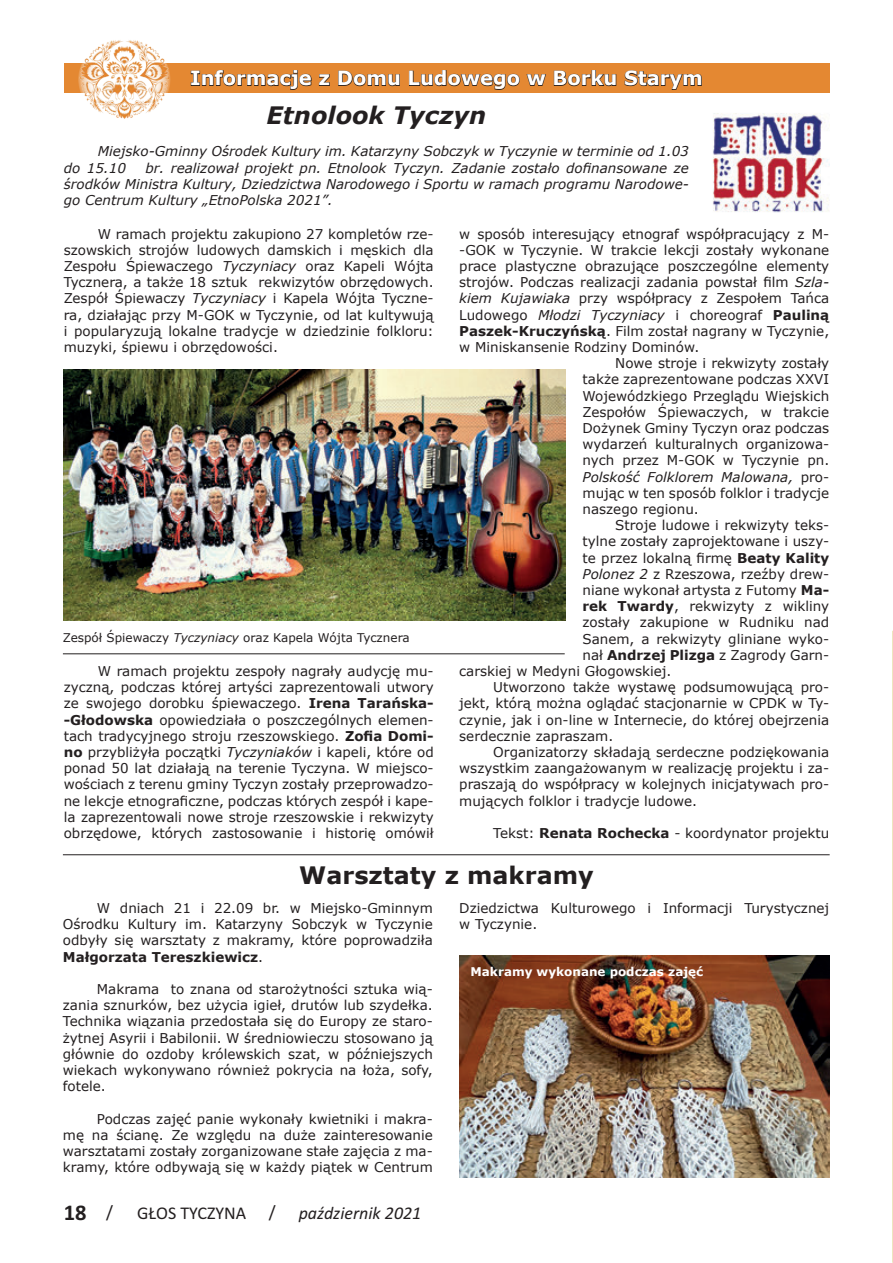
<style>
.page{position:relative;width:893px;height:1263px;background:#fff}
.page>*{position:absolute;margin:0;border:0;box-sizing:border-box;transform-origin:0 0}
.t1{font:700 24px "Verdana";color:#231f20}
.t2{font:italic 700 24px "Verdana";color:#231f20}
.t3{font:700 22.5px "Calibri";color:#231f20}
.t4{font:700 19.5px "Verdana";color:#fff}
.t5{font:italic 18px "Calibri";color:#231f20}
.t6{font:18px "Calibri";color:#231f20}
.t7{font:13.5px/16.2px "Verdana";color:#231f20;text-align:justify}
.t8{font:italic 13.5px/16.2px "Verdana";color:#231f20}
.t9{font:12px "Verdana";color:#231f20}
.t10{font:700 12px "Verdana";color:#fff}
.s1{font-style:italic}
.s2{font-weight:700}
.s3{font-weight:400;font-size:18px}
</style>
<div class="page">
<img style="left:64px;top:369px;width:501px;height:252px">
<img style="left:713px;top:113px;width:116px;height:100px">
<img style="left:459px;top:956px;width:370px;height:222px">
<div style="left:64px;top:64px;width:765px;height:29px;background:#e48832"></div>
<svg style="left:190px;top:70px;width:122px;height:20px"></svg>
<svg style="left:319px;top:74px;width:11px;height:12px"></svg>
<svg style="left:338px;top:70px;width:62px;height:16px"></svg>
<svg style="left:409px;top:70px;width:111px;height:20px"></svg>
<svg style="left:526px;top:74px;width:20px;height:12px"></svg>
<svg style="left:553px;top:70px;width:63px;height:16px"></svg>
<svg style="left:624px;top:70px;width:78px;height:20px"></svg>
<img style="left:80px;top:40px;width:89px;height:79px">
<hr style="left:63px;top:653px;width:502px;height:1px;background:#231f20">
<hr style="left:63px;top:854px;width:767px;height:1px;background:#231f20">
<svg style="left:892px;top:631px;width:1px;height:632px"></svg>
<p class="t4" style="left:190px;top:64px;width:514px">Informacje z Domu Ludowego w Borku Starym</p>
<p class="t2" style="left:267px;top:98px;width:221px">Etnolook Tyczyn</p>
<p class="t8" style="left:64px;top:143px;width:627px;text-indent:34px">Miejsko-Gminny Ośrodek Kultury im. Katarzyny Sobczyk w Tyczynie w terminie od 1.03 do 15.10</p>
<p class="t8" style="left:64px;top:159px;width:627px;text-align:justify;text-indent:82px">br. realizował projekt pn. Etnolook Tyczyn. Zadanie zostało dofinansowane ze środków Ministra Kultury, Dziedzictwa Narodowego i Sportu w ramach programu Narodowe&shy;go Centrum Kultury „EtnoPolska 2021”.</p>
<p class="t7" style="left:459px;top:225px;width:371px">w sposób interesujący etnograf współpracujący z M--GOK w Tyczynie. W trakcie lekcji zostały wykonane prace plastyczne obrazujące poszczególne elementy strojów. Podczas realizacji zadania powstał film <span class="s1">Szla&shy;kiem Kujawiaka</span> przy współpracy z Zespołem Tańca Ludowego <span class="s1">Młodzi Tyczyniacy</span> i choreograf <span class="s2">Pauliną Paszek-Kruczyńską</span>. Film został nagrany w Tyczynie, w Miniskansenie Rodziny Dominów.</p>
<p class="t7" style="left:582px;top:355px;width:248px;text-indent:33px">Nowe stroje i rekwizyty zostały także zaprezentowane podczas XXVI Wojewódzkiego Przeglądu Wiejskich Zespołów Śpiewaczych, w trakcie Dożynek Gminy Tyczyn oraz podczas wydarzeń kulturalnych organizowa&shy;nych przez M-GOK w Tyczynie pn.<br><span class="s1">Polskość Folklorem Malowana,</span> pro&shy;mując w ten sposób folklor i tradycje naszego regionu.</p>
<p class="t7" style="left:615px;top:517px;width:215px">Stroje ludowe i rekwizyty teks-</p>
<p class="t7" style="left:582px;top:533px;width:248px">tylne zostały zaprojektowane i uszy-</p>
<p class="t7" style="left:582px;top:549px;width:248px">te przez lokalną firmę <span class="s2">Beaty Kality</span></p>
<p class="t7" style="left:582px;top:566px;width:248px"><span class="s1">Polonez 2</span> z Rzeszowa, rzeźby drew-</p>
<p class="t7" style="left:582px;top:582px;width:248px">niane wykonał artysta z Futomy <span class="s2">Ma-</span></p>
<p class="t7" style="left:582px;top:598px;width:248px"><span class="s2">rek Twardy</span>, rekwizyty z wikliny</p>
<p class="t7" style="left:582px;top:614px;width:248px">zostały zakupione w Rudniku nad</p>
<p class="t7" style="left:582px;top:630px;width:248px">Sanem, a rekwizyty gliniane wyko-</p>
<p class="t7" style="left:582px;top:647px;width:248px">nał <span class="s2">Andrzej Plizga</span> z Zagrody Garn-</p>
<p class="t7" style="left:459px;top:663px;width:214px">carskiej w Medyni Głogowskiej.</p>
<p class="t7" style="left:459px;top:679px;width:371px;text-indent:34px">Utworzono także wystawę podsumowującą pro&shy;jekt, którą można oglądać stacjonarnie w CPDK w Ty&shy;czynie, jak i on-line w Internecie, do której obejrzenia serdecznie zapraszam.</p>
<p class="t7" style="left:459px;top:744px;width:371px;text-indent:34px">Organizatorzy składają serdeczne podziękowania wszystkim zaangażowanym w realizację projektu i za&shy;praszają do współpracy w kolejnych inicjatywach pro&shy;mujących folklor i tradycje ludowe.</p>
<p class="t7" style="left:493px;top:825px;width:338px">Tekst: <span class="s2">Renata Rochecka</span> - koordynator projektu</p>
<p class="t1" style="left:299px;top:858px;width:296px">Warsztaty z makramy</p>
<p class="t7" style="left:459px;top:900px;width:371px">Dziedzictwa Kulturowego i Informacji Turystycznej w Tyczynie.</p>
<p class="t10" style="left:471px;top:963px;width:234px">Makramy wykonane podczas zajęć</p>
<p class="t7" style="left:64px;top:225px;width:371px;text-indent:34px">W ramach projektu zakupiono 27 kompletów rze&shy;szowskich strojów ludowych damskich i męskich dla Zespołu Śpiewaczego <span class="s1">Tyczyniacy</span> oraz Kapeli Wójta Tycznera, a także 18 sztuk rekwizytów obrzędowych.<br>Zespół Śpiewaczy <span class="s1">Tyczyniacy</span> i Kapela Wójta Tyczne&shy;ra, działając przy M-GOK w Tyczynie, od lat kultywują i popularyzują lokalne tradycje w dziedzinie folkloru: muzyki, śpiewu i obrzędowości.</p>
<p class="t9" style="left:63px;top:629px;width:348px">Zespół Śpiewaczy <span class="s1">Tyczyniacy</span> oraz Kapela Wójta Tycznera</p>
<p class="t7" style="left:64px;top:663px;width:371px;text-indent:34px">W ramach projektu zespoły nagrały audycję mu&shy;zyczną, podczas której artyści zaprezentowali utwory ze swojego dorobku śpiewaczego. <span class="s2">Irena Tarańska--Głodowska</span> opowiedziała o poszczególnych elemen&shy;tach tradycyjnego stroju rzeszowskiego. <span class="s2">Zofia Domi&shy;no</span> przybliżyła początki <span class="s1">Tyczyniaków</span> i kapeli, które od ponad 50 lat działają na terenie Tyczyna. W miejsco&shy;wościach z terenu gminy Tyczyn zostały przeprowadzo&shy;ne lekcje etnograficzne, podczas których zespół i kape&shy;la zaprezentowali nowe stroje rzeszowskie i rekwizyty obrzędowe, których zastosowanie i historię omówił</p>
<p class="t7" style="left:63px;top:900px;width:371px;text-indent:34px">W dniach 21 i 22.09 br. w Miejsko-Gminnym Ośrodku Kultury im. Katarzyny Sobczyk w Tyczynie odbyły się warsztaty z makramy, które poprowadziła <span class="s2">Małgorzata Tereszkiewicz</span>.</p>
<p class="t7" style="left:63px;top:981px;width:371px;text-indent:34px">Makrama to znana od starożytności sztuka wią&shy;zania sznurków, bez użycia igieł, drutów lub szydełka.<br>Technika wiązania przedostała się do Europy ze staro&shy;żytnej Asyrii i Babilonii. W średniowieczu stosowano ją głównie do ozdoby królewskich szat, w późniejszych wiekach wykonywano również pokrycia na łoża, sofy, fotele.</p>
<p class="t7" style="left:63px;top:1110px;width:371px;text-indent:34px">Podczas zajęć panie wykonały kwietniki i makra&shy;mę na ścianę. Ze względu na duże zainteresowanie warsztatami zostały zorganizowane stałe zajęcia z ma&shy;kramy, które odbywają się w każdy piątek w Centrum</p>
<h2 class="t3" style="left:64px;top:1196px;width:51px">18 <span class="s3">/</span></h2>
<h3 class="t6" style="left:137px;top:1200px;width:111px">GŁOS TYCZYNA</h3>
<h3 class="t6" style="left:269px;top:1199px;width:8px">/</h3>
<h3 class="t5" style="left:299px;top:1200px;width:124px">październik 2021</h3>
</div>
